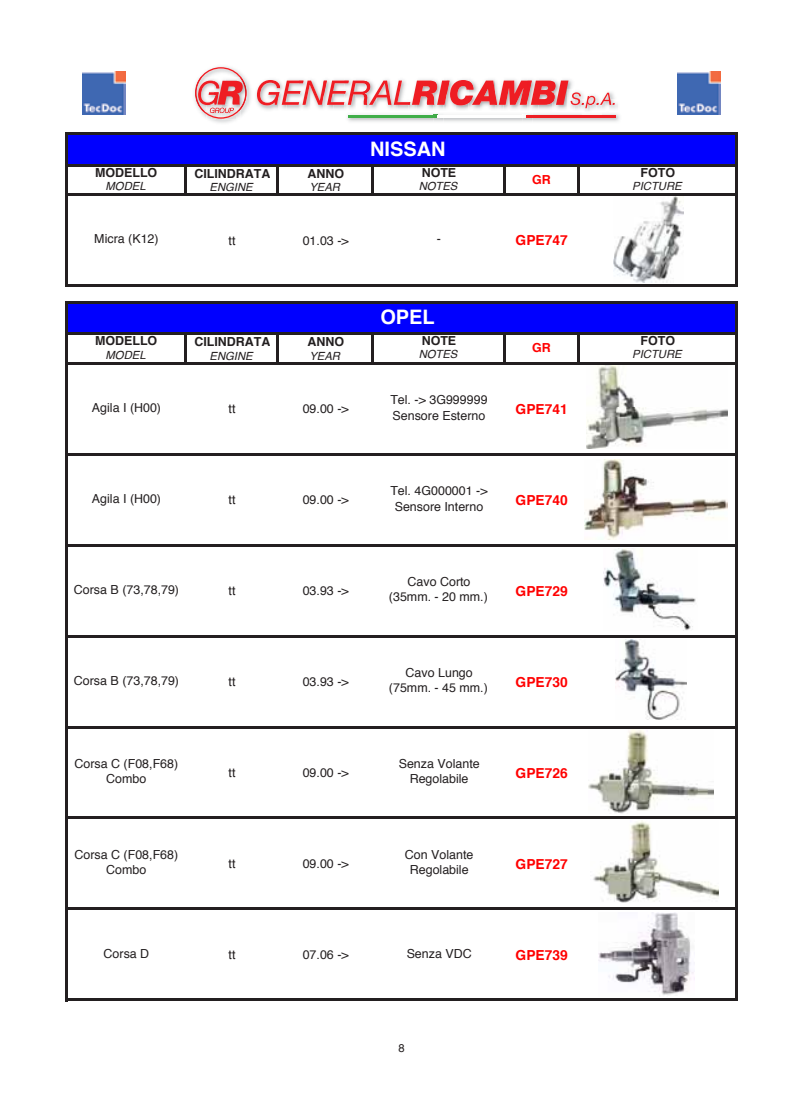
<style>
.page{position:relative;width:803px;height:1112px;background:#fff}
.page>*{position:absolute;margin:0;border:0;box-sizing:border-box;transform-origin:0 0}
.t1{font:700 20px "Helvetica";color:#fff}
.t2{font:700 13.75px "Helvetica";color:#f00}
.t3{font:12.5px/15.5px "Helvetica";color:#231f20;text-align:center}
.t4{font:700 12.5px "Helvetica";color:#231f20}
.t5{font:700 12.5px "Helvetica";color:#f00}
.t6{font:italic 11.25px "Helvetica";color:#231f20}
.t7{font:11.25px "Helvetica";color:#231f20}
</style>
<div class="page">
<div style="left:66px;top:134px;width:671px;height:32px;background:#00f"></div>
<div style="left:66px;top:302px;width:671px;height:32px;background:#00f"></div>
<hr style="left:65px;top:133px;width:2px;height:154px;background:#231f20">
<hr style="left:735px;top:135px;width:3px;height:152px;background:#231f20">
<hr style="left:184px;top:167px;width:3px;height:29px;background:#231f20">
<hr style="left:276px;top:167px;width:3px;height:29px;background:#231f20">
<hr style="left:372px;top:167px;width:2px;height:29px;background:#231f20">
<hr style="left:503px;top:167px;width:2px;height:29px;background:#231f20">
<hr style="left:577px;top:167px;width:2px;height:29px;background:#231f20">
<hr style="left:65px;top:301px;width:2px;height:699px;background:#231f20">
<hr style="left:735px;top:303px;width:3px;height:697px;background:#231f20">
<hr style="left:184px;top:335px;width:3px;height:29px;background:#231f20">
<hr style="left:276px;top:335px;width:3px;height:29px;background:#231f20">
<hr style="left:372px;top:335px;width:2px;height:29px;background:#231f20">
<hr style="left:503px;top:335px;width:2px;height:29px;background:#231f20">
<hr style="left:577px;top:335px;width:2px;height:29px;background:#231f20">
<hr style="left:67px;top:133px;width:671px;height:2px;background:#231f20">
<hr style="left:67px;top:164px;width:671px;height:3px;background:#231f20">
<hr style="left:67px;top:193px;width:671px;height:3px;background:#231f20">
<hr style="left:67px;top:284px;width:671px;height:3px;background:#231f20">
<hr style="left:67px;top:301px;width:671px;height:2px;background:#231f20">
<hr style="left:67px;top:333px;width:671px;height:2px;background:#231f20">
<hr style="left:67px;top:362px;width:671px;height:2px;background:#231f20">
<hr style="left:67px;top:453px;width:671px;height:2px;background:#231f20">
<hr style="left:67px;top:543px;width:671px;height:3px;background:#231f20">
<hr style="left:67px;top:634px;width:671px;height:3px;background:#231f20">
<hr style="left:67px;top:725px;width:671px;height:3px;background:#231f20">
<hr style="left:67px;top:816px;width:671px;height:3px;background:#231f20">
<hr style="left:67px;top:907px;width:671px;height:2px;background:#231f20">
<hr style="left:67px;top:998px;width:671px;height:2px;background:#231f20">
<img style="left:588px;top:729px;width:125px;height:84px">
<img style="left:593px;top:820px;width:125px;height:82px">
<img style="left:614px;top:197px;width:69px;height:85px">
<img style="left:616px;top:639px;width:70px;height:80px">
<img style="left:603px;top:548px;width:93px;height:82px">
<img style="left:598px;top:912px;width:97px;height:83px">
<img style="left:586px;top:365px;width:141px;height:84px">
<img style="left:584px;top:459px;width:144px;height:80px">
<img style="left:678px;top:72px;width:42px;height:42px">
<img style="left:83px;top:72px;width:42px;height:42px">
<svg style="left:257px;top:80px;width:363px;height:42px"></svg>
<hr style="left:526px;top:115px;width:89px;height:3px;background:#ee1d23">
<svg style="left:195px;top:67px;width:52px;height:53px"></svg>
<h1 class="t1" style="left:370px;top:131px;width:77px">NISSAN</h1>
<p class="t4" style="left:95px;top:161px;width:64px">MODELLO</p>
<p class="t4" style="left:422px;top:161px;width:36px">NOTE</p>
<p class="t4" style="left:194px;top:162px;width:78px">CILINDRATA</p>
<p class="t4" style="left:307px;top:162px;width:38px">ANNO</p>
<p class="t6" style="left:210px;top:178px;width:45px">ENGINE</p>
<p class="t6" style="left:309px;top:178px;width:32px">YEAR</p>
<p class="t6" style="left:106px;top:177px;width:42px">MODEL</p>
<p class="t6" style="left:419px;top:177px;width:40px">NOTES</p>
<p class="t5" style="left:532px;top:168px;width:20px">GR</p>
<p class="t3" style="left:94px;top:231px;width:66px">Micra (K12)</p>
<p class="t3" style="left:437px;top:231px;width:6px">-</p>
<p class="t3" style="left:229px;top:232px;width:8px">tt</p>
<p class="t3" style="left:303px;top:232px;width:48px">01.03 -&gt;</p>
<p class="t2" style="left:516px;top:228px;width:54px">GPE747</p>
<h1 class="t1" style="left:380px;top:299px;width:56px">OPEL</h1>
<p class="t4" style="left:640px;top:161px;width:36px">FOTO</p>
<p class="t6" style="left:632px;top:177px;width:51px">PICTURE</p>
<p class="t4" style="left:95px;top:329px;width:64px">MODELLO</p>
<p class="t4" style="left:422px;top:329px;width:36px">NOTE</p>
<p class="t4" style="left:640px;top:329px;width:36px">FOTO</p>
<p class="t4" style="left:194px;top:330px;width:78px">CILINDRATA</p>
<p class="t4" style="left:307px;top:330px;width:38px">ANNO</p>
<p class="t6" style="left:210px;top:347px;width:45px">ENGINE</p>
<p class="t6" style="left:309px;top:347px;width:32px">YEAR</p>
<p class="t5" style="left:532px;top:336px;width:20px">GR</p>
<p class="t6" style="left:106px;top:346px;width:42px">MODEL</p>
<p class="t6" style="left:419px;top:345px;width:40px">NOTES</p>
<p class="t6" style="left:632px;top:345px;width:51px">PICTURE</p>
<p class="t3" style="left:92px;top:399px;width:71px">Agila I (H00)</p>
<p class="t3" style="left:390px;top:391px;width:99px;text-align:left">Tel. -&gt; 3G999999<br>Sensore Esterno</p>
<p class="t3" style="left:229px;top:400px;width:8px">tt</p>
<p class="t3" style="left:303px;top:400px;width:48px">09.00 -&gt;</p>
<p class="t2" style="left:516px;top:396px;width:54px">GPE741</p>
<p class="t3" style="left:92px;top:490px;width:71px">Agila I (H00)</p>
<p class="t3" style="left:74px;top:581px;width:107px">Corsa B (73,78,79)</p>
<p class="t3" style="left:390px;top:482px;width:99px">Tel. 4G000001 -&gt;<br>Sensore Interno</p>
<p class="t3" style="left:229px;top:491px;width:8px">tt</p>
<p class="t3" style="left:303px;top:491px;width:48px">09.00 -&gt;</p>
<p class="t2" style="left:516px;top:487px;width:54px">GPE740</p>
<p class="t3" style="left:389px;top:573px;width:100px">Cavo Corto (35mm. - 20 mm.)</p>
<p class="t3" style="left:229px;top:582px;width:8px">tt</p>
<p class="t3" style="left:303px;top:582px;width:48px">03.93 -&gt;</p>
<p class="t2" style="left:516px;top:578px;width:54px">GPE729</p>
<p class="t3" style="left:74px;top:672px;width:107px">Corsa B (73,78,79)</p>
<p class="t3" style="left:389px;top:664px;width:100px">Cavo Lungo (75mm. - 45 mm.)</p>
<p class="t3" style="left:229px;top:673px;width:8px">tt</p>
<p class="t3" style="left:303px;top:673px;width:48px">03.93 -&gt;</p>
<p class="t2" style="left:516px;top:669px;width:54px">GPE730</p>
<p class="t3" style="left:75px;top:755px;width:105px">Corsa C (F08,F68)<br>Combo</p>
<p class="t3" style="left:399px;top:755px;width:82px">Senza Volante<br>Regolabile</p>
<p class="t3" style="left:229px;top:764px;width:8px">tt</p>
<p class="t3" style="left:303px;top:764px;width:48px">09.00 -&gt;</p>
<p class="t2" style="left:516px;top:760px;width:54px">GPE726</p>
<p class="t3" style="left:75px;top:846px;width:105px">Corsa C (F08,F68)<br>Combo</p>
<p class="t3" style="left:405px;top:846px;width:70px">Con Volante<br>Regolabile</p>
<p class="t3" style="left:229px;top:855px;width:8px">tt</p>
<p class="t3" style="left:303px;top:855px;width:48px">09.00 -&gt;</p>
<p class="t2" style="left:516px;top:851px;width:54px">GPE727</p>
<p class="t3" style="left:104px;top:944px;width:47px">Corsa D</p>
<p class="t3" style="left:407px;top:944px;width:67px">Senza VDC</p>
<p class="t3" style="left:229px;top:946px;width:8px">tt</p>
<p class="t3" style="left:303px;top:946px;width:48px">07.06 -&gt;</p>
<p class="t2" style="left:516px;top:942px;width:54px">GPE739</p>
<p class="t7" style="left:398px;top:1038px;width:8px">8</p>
</div>
